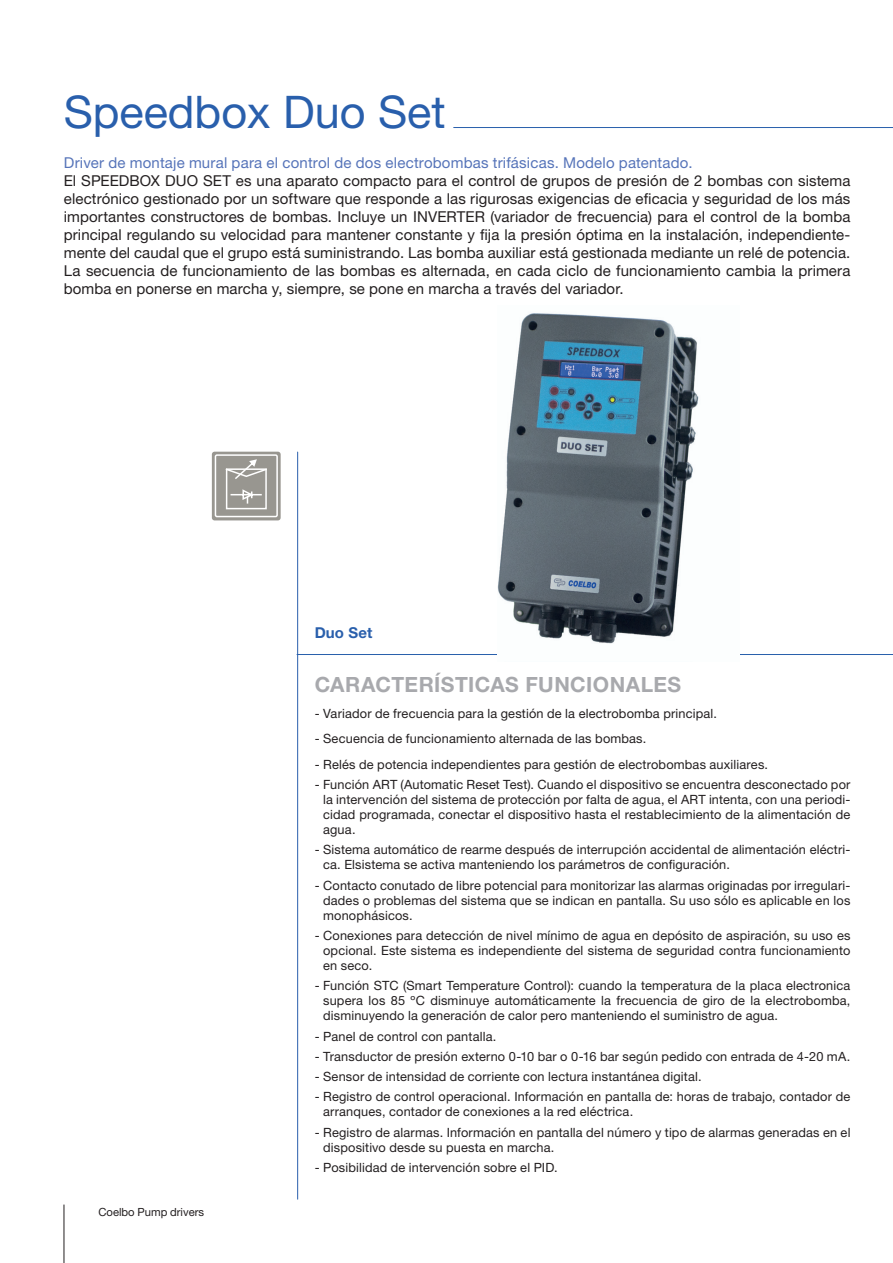
<style>
.page{position:relative;width:893px;height:1263px;background:#fff}
.page>*{position:absolute;margin:0;border:0;box-sizing:border-box;transform-origin:0 0}
.t1{font:45px "Helvetica Neue";color:#295fac}
.t2{font:700 21px "Helvetica Neue";letter-spacing:.02em;color:#a8a9ad}
.t3{font:15px/18px "Helvetica Neue";letter-spacing:.005em;color:#231f20;text-align:justify}
.t4{font:15px "Helvetica Neue";letter-spacing:.01em;color:#5674b9}
.t5{font:700 15px "Helvetica Neue";letter-spacing:.01em;color:#295fac}
.t6{font:12.75px/15px "Helvetica Neue";letter-spacing:.015em;color:#231f20;text-align:justify}
.t7{font:11.25px "Helvetica Neue";color:#231f20}
</style>
<div class="page">
<hr style="left:64px;top:1204px;width:1px;height:59px;background:#231f20">
<hr style="left:297px;top:654px;width:596px;height:1px;background:#295fac">
<hr style="left:454px;top:127px;width:439px;height:1px;background:#295fac">
<hr style="left:297px;top:452px;width:1px;height:747px;background:#295fac">
<div style="left:212px;top:452px;width:69px;height:68px;background:#989690;border-radius:3px"></div>
<div style="left:226px;top:468px;width:41px;height:41px;border:2px solid #fff"></div>
<div style="left:215px;top:454px;width:63px;height:63px;border:2px solid #fff;border-radius:2px"></div>
<svg style="left:225px;top:459px;width:42px;height:20px"></svg>
<svg style="left:230px;top:489px;width:32px;height:15px"></svg>
<img style="left:497px;top:313px;width:243px;height:342px">
<h1 class="t1" style="left:64px;top:85px;width:383px">Speedbox Duo Set</h1>
<p class="t4" style="left:64px;top:154px;width:630px">Driver de montaje mural para el control de dos electrobombas trifásicas. Modelo patentado.</p>
<p class="t3" style="left:64px;top:172px;width:788px">El SPEEDBOX DUO SET es una aparato compacto para el control de grupos de presión de 2 bombas con sistema electrónico gestionado por un software que responde a las rigurosas exigencias de eficacia y seguridad de los más importantes constructores de bombas. Incluye un INVERTER (variador de frecuencia) para el control de la bomba principal regulando su velocidad para mantener constante y fija la presión óptima en la instalación, independiente&shy;mente del caudal que el grupo está suministrando. Las bomba auxiliar está gestionada mediante un relé de potencia.<br>La secuencia de funcionamiento de las bombas es alternada, en cada ciclo de funcionamiento cambia la primera bomba en ponerse en marcha y, siempre, se pone en marcha a través del variador.</p>
<p class="t5" style="left:315px;top:623px;width:59px">Duo Set</p>
<p class="t7" style="left:99px;top:1205px;width:107px">Coelbo Pump drivers</p>
<h2 class="t2" style="left:315px;top:672px;width:368px">CARACTERÍSTICAS FUNCIONALES</h2>
<p class="t6" style="left:315px;top:706px;width:404px">- Variador de frecuencia para la gestión de la electrobomba principal.</p>
<p class="t6" style="left:315px;top:731px;width:333px">- Secuencia de funcionamiento alternada de las bombas.</p>
<p class="t6" style="left:315px;top:756px;width:455px">- Relés de potencia independientes para gestión de electrobombas auxiliares.</p>
<p class="t6" style="left:323px;top:777px;width:529px;text-indent:-9px">- Función ART (Automatic Reset Test). Cuando el dispositivo se encuentra desconectado por la intervención del sistema de protección por falta de agua, el ART intenta, con una periodi&shy;cidad programada, conectar el dispositivo hasta el restablecimiento de la alimentación de agua.</p>
<p class="t6" style="left:323px;top:842px;width:529px;text-indent:-9px">- Sistema automático de rearme después de interrupción accidental de alimentación eléctri&shy;ca. Elsistema se activa manteniendo los parámetros de configuración.</p>
<p class="t6" style="left:323px;top:877px;width:529px;text-indent:-9px">- Contacto conutado de libre potencial para monitorizar las alarmas originadas por irregulari&shy;dades o problemas del sistema que se indican en pantalla. Su uso sólo es aplicable en los monophásicos.</p>
<p class="t6" style="left:323px;top:928px;width:529px;text-indent:-9px">- Conexiones para detección de nivel mínimo de agua en depósito de aspiración, su uso es opcional. Este sistema es independiente del sistema de seguridad contra funcionamiento en seco.</p>
<p class="t6" style="left:323px;top:978px;width:529px;text-indent:-9px">- Función STC (Smart Temperature Control): cuando la temperatura de la placa electronica supera los 85 ºC disminuye automáticamente la frecuencia de giro de la electrobomba, disminuyendo la generación de calor pero manteniendo el suministro de agua.</p>
<p class="t6" style="left:315px;top:1028px;width:183px">- Panel de control con pantalla.</p>
<p class="t6" style="left:315px;top:1049px;width:537px">- Transductor de presión externo 0-10 bar o 0-16 bar según pedido con entrada de 4-20 mA.</p>
<p class="t6" style="left:315px;top:1069px;width:388px">- Sensor de intensidad de corriente con lectura instantánea digital.</p>
<p class="t6" style="left:323px;top:1089px;width:529px;text-indent:-9px">- Registro de control operacional. Información en pantalla de: horas de trabajo, contador de arranques, contador de conexiones a la red eléctrica.</p>
<p class="t6" style="left:323px;top:1124px;width:529px;text-indent:-9px">- Registro de alarmas. Información en pantalla del número y tipo de alarmas generadas en el dispositivo desde su puesta en marcha.</p>
<p class="t6" style="left:315px;top:1160px;width:244px">- Posibilidad de intervención sobre el PID.</p>
</div>
